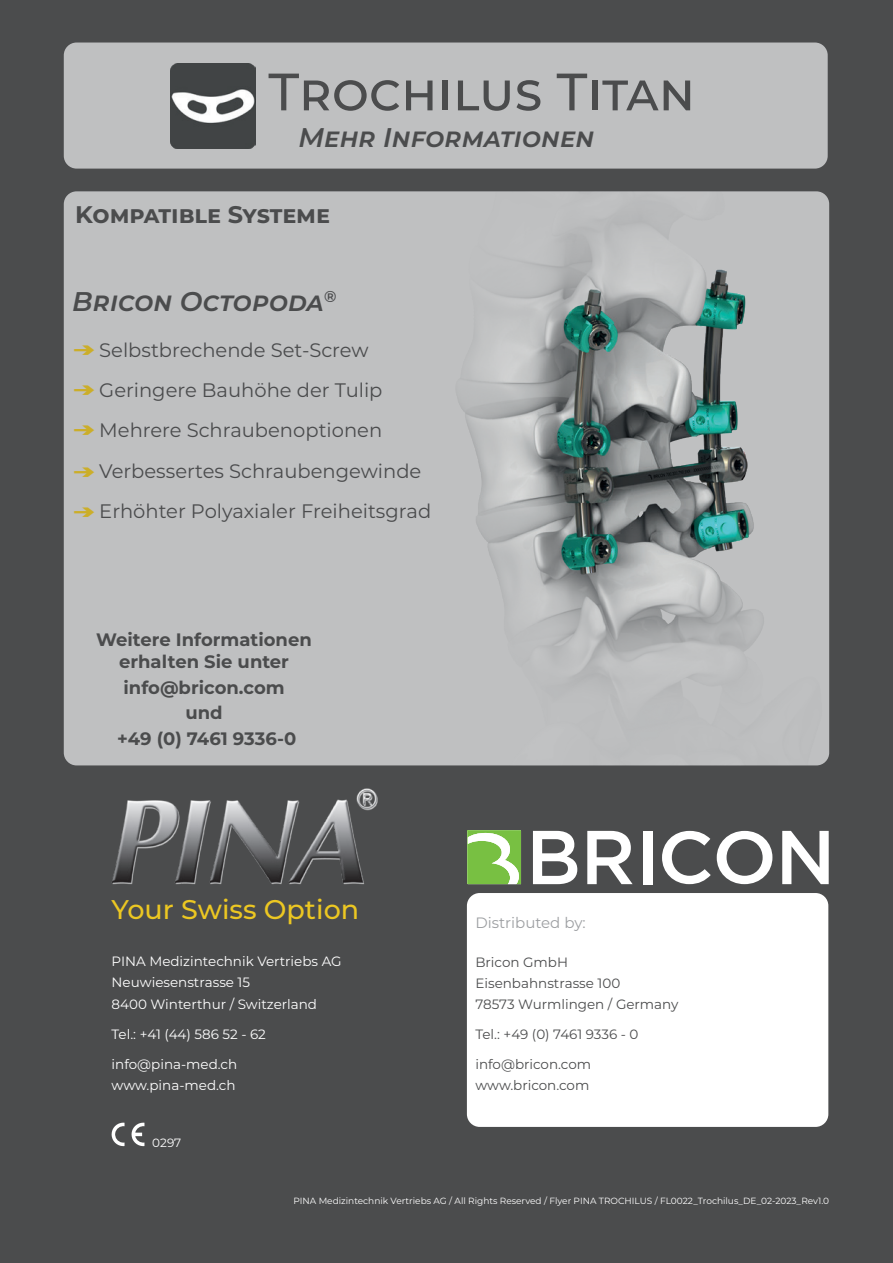
<style>
.page{position:relative;width:893px;height:1263px;background:#4b4c4d}
.page>*{position:absolute;margin:0;border:0;box-sizing:border-box;transform-origin:0 0}
.t1{font:500 52.5px "Montserrat";color:#4b4c4d}
.t2{font:italic 600 27px "Montserrat";color:#4b4c4d}
.t3{font:500 27px "Montserrat";color:#ecc722}
.t4{font:700 24px "Montserrat";color:#4b4c4d}
.t5{font:19.5px "Montserrat";color:#4b4c4d}
.t6{font:700 18px/25.8px "Montserrat";color:#4b4c4d;text-align:center}
.t7{font:15px "Montserrat";color:#9d9fa2}
.t8{font:13.5px/21px "Montserrat";color:#fff}
.t9{font:13.5px/21px "Montserrat";color:#4b4c4d}
.t10{font:12px "Montserrat";color:#fff}
.t11{font:9px "Montserrat";color:#fff}
.s1{font-weight:700;font-size:21px;color:#ecc722}
</style>
<div class="page">
<div style="left:64px;top:43px;width:764px;height:126px;background:#bfc0c1;border-radius:13px"></div>
<svg style="left:468px;top:831px;width:53px;height:53px;background:#9ad072"></svg>
<svg style="left:533px;top:831px;width:44px;height:53px"></svg>
<svg style="left:587px;top:831px;width:46px;height:53px"></svg>
<div style="left:643px;top:831px;width:9px;height:53px;background:#fff"></div>
<svg style="left:662px;top:831px;width:49px;height:53px"></svg>
<svg style="left:717px;top:831px;width:55px;height:53px"></svg>
<svg style="left:782px;top:831px;width:47px;height:53px"></svg>
<div style="left:467px;top:893px;width:361px;height:234px;background:#fff;border-radius:13px"></div>
<svg style="left:111px;top:1122px;width:33px;height:25px"></svg>
<div style="left:64px;top:191px;width:765px;height:574px;background:#bfc0c1;border-radius:13px"></div>
<img style="left:112px;top:788px;width:266px;height:96px">
<img style="left:170px;top:64px;width:85px;height:85px">
<img style="left:456px;top:191px;width:373px;height:574px">
<h1 class="t1" style="left:268px;top:55px;width:428px">Trochilus Titan</h1>
<h2 class="t2" style="left:298px;top:118px;width:298px">Mehr Informationen</h2>
<p class="t4" style="left:75px;top:197px;width:256px">Kompatible Systeme</p>
<h2 class="t2" style="left:72px;top:283px;width:266px">Bricon Octopoda<sup>®</sup></h2>
<p class="t5" style="left:72px;top:336px;width:298px"><span class="s1">→</span>Selbstbrechende Set-Screw</p>
<p class="t5" style="left:72px;top:377px;width:312px"><span class="s1">→</span>Geringere Bauhöhe der Tulip</p>
<p class="t5" style="left:72px;top:417px;width:311px"><span class="s1">→</span>Mehrere Schraubenoptionen</p>
<p class="t5" style="left:72px;top:457px;width:351px"><span class="s1">→</span>Verbessertes Schraubengewinde</p>
<p class="t5" style="left:72px;top:498px;width:360px"><span class="s1">→</span>Erhöhter Polyaxialer Freiheitsgrad</p>
<p class="t6" style="left:96px;top:628px;width:217px;line-height:21.6px">Weitere Informationen erhalten Sie unter</p>
<p class="t6" style="left:117px;top:673px;width:181px">info@bricon.com und<br>+49 (0) 7461 9336-0</p>
<h2 class="t3" style="left:112px;top:891px;width:249px">Your Swiss Option</h2>
<p class="t8" style="left:112px;top:951px;width:232px">PINA Medizintechnik Vertriebs AG<br>Neuwiesenstrasse 15<br>8400 Winterthur / Switzerland</p>
<p class="t8" style="left:112px;top:1023px;width:156px">Tel.: +41 (44) 586 52 - 62</p>
<p class="t8" style="left:112px;top:1053px;width:127px">info@pina-med.ch www.pina-med.ch</p>
<p class="t10" style="left:152px;top:1134px;width:31px">0297</p>
<p class="t7" style="left:475px;top:913px;width:112px">Distributed by:</p>
<p class="t9" style="left:475px;top:952px;width:205px">Bricon GmbH<br>Eisenbahnstrasse 100<br>78573 Wurmlingen / Germany</p>
<p class="t9" style="left:475px;top:1024px;width:165px">Tel.: +49 (0) 7461 9336 - 0</p>
<p class="t9" style="left:475px;top:1054px;width:117px">info@bricon.com www.bricon.com</p>
<p class="t11" style="left:293px;top:1194px;width:537px">PINA Medizintechnik Vertriebs AG / All Rights Reserved / Flyer PINA TROCHILUS / FL0022_Trochilus_DE_02-2023_Rev1.0</p>
</div>
